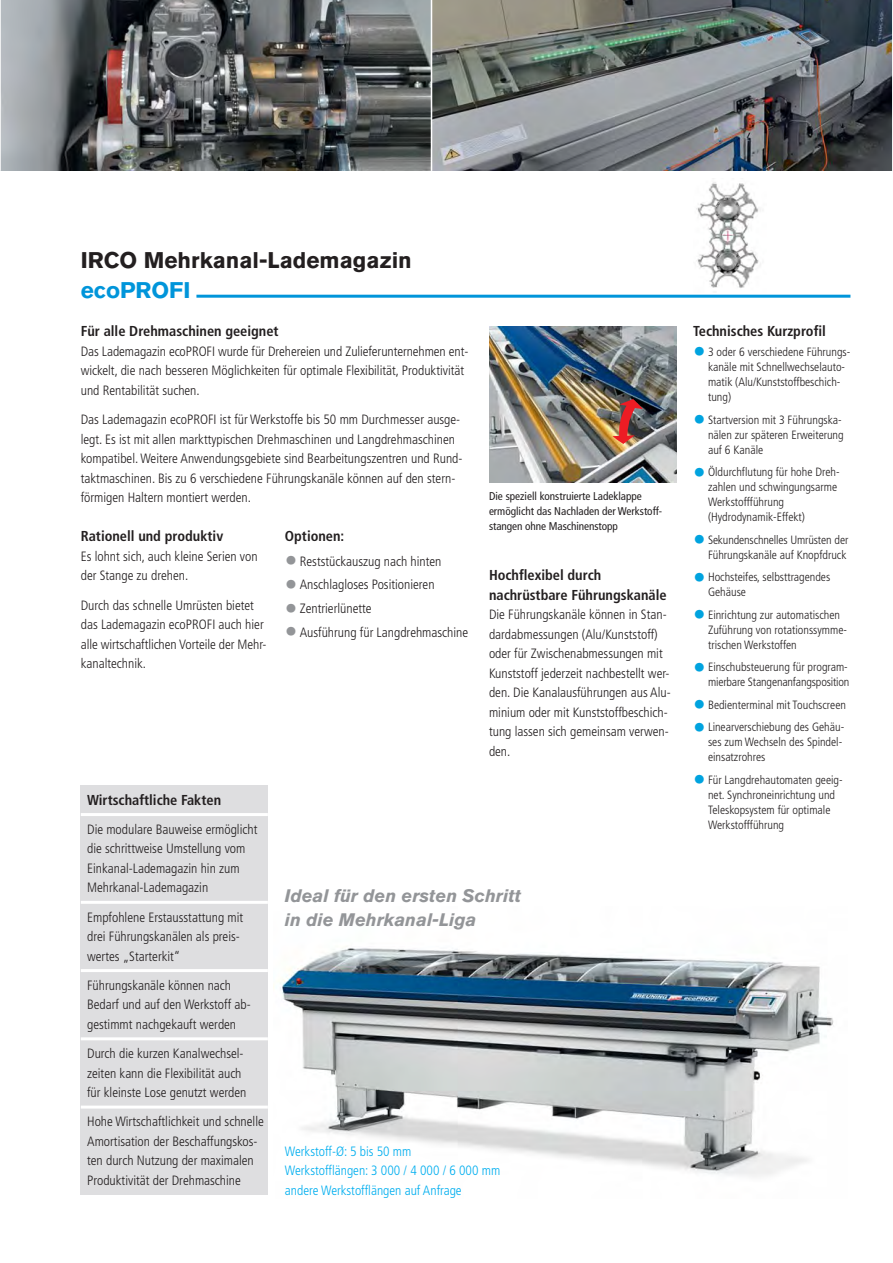
<style>
.page{position:relative;width:893px;height:1263px;background:#fff}
.page>*{position:absolute;margin:0;border:0;box-sizing:border-box;transform-origin:0 0}
.t1{font:700 22.5px "Akzidenz Grotesk BQ";color:#231f20}
.t2{font:700 22.5px "Akzidenz Grotesk BQ";color:#0095da}
.t3{font:italic 700 18px/24px "Akzidenz Grotesk BQ";color:#939598}
.t4{font:700 condensed 14.4px/19.5px "Frutiger";color:#231f20}
.t5{font:300 condensed 13.5px/19.5px "Frutiger";color:#231f20}
.t6{font:300 condensed 13.5px/19.5px "Frutiger";color:#00aeef}
.t7{font:300 condensed 12px/15px "Frutiger";color:#231f20}
.t8{font:condensed 11.25px/15px "Frutiger";color:#231f20}
.s1{font-weight:400;font-size:25.2px;color:#939598}
.s2{font-weight:400;font-size:25.2px;color:#00a3df}
</style>
<div class="page">
<img style="left:696px;top:182px;width:65px;height:106px">
<img style="left:280px;top:948px;width:554px;height:229px">
<img style="left:489px;top:326px;width:187px;height:156px">
<hr style="left:196px;top:295px;width:654px;height:3px;background:#0095da">
<img style="left:1px;top:0;width:430px;height:171px">
<img style="left:432px;top:0;width:460px;height:171px">
<div style="left:81px;top:785px;width:187px;height:410px;background:#dedee0"></div>
<hr style="left:81px;top:813px;width:187px;height:3px;background:#fff">
<hr style="left:81px;top:901px;width:187px;height:3px;background:#fff">
<hr style="left:81px;top:969px;width:187px;height:3px;background:#fff">
<hr style="left:81px;top:1037px;width:187px;height:3px;background:#fff">
<hr style="left:81px;top:1105px;width:187px;height:3px;background:#fff">
<svg style="left:612px;top:399px;width:31px;height:45px"></svg>
<h1 class="t1" style="left:81px;top:252px;width:333px">IRCO Mehrkanal-Lademagazin</h1>
<h1 class="t2" style="left:81px;top:282px;width:111px">ecoPROFI</h1>
<p class="t4" style="left:81px;top:323px;width:199px">Für alle Drehmaschinen geeignet</p>
<p class="t5" style="left:81px;top:343px;width:389px">Das Lademagazin ecoPROFI wurde für Drehereien und Zuliefer unter nehmen ent&shy;wickelt, die nach besseren Möglichkeiten für optimale Flexi bi li tät, Pro duktivität und Ren ta bilität suchen.</p>
<p class="t5" style="left:81px;top:411px;width:383px">Das Lademagazin ecoPROFI ist für Werkstoffe bis 50 mm Durchmesser ausge&shy;legt. Es ist mit allen markttypischen Drehmaschinen und Lang drehma schi nen kompatibel. Weitere Anwendungsgebiete sind Bearbeitungs zentren und Rund&shy;taktmaschinen. Bis zu 6 verschiedene Füh rungskanäle können auf den stern&shy;förmigen Haltern montiert werden.</p>
<p class="t4" style="left:81px;top:528px;width:144px">Rationell und produktiv</p>
<p class="t5" style="left:81px;top:547px;width:178px">Es lohnt sich, auch kleine Serien von der Stange zu drehen.</p>
<p class="t5" style="left:81px;top:596px;width:187px">Durch das schnelle Umrüsten bietet das Lade magazin ecoPROFI auch hier alle wirtschaftlichen Vorteile der Mehr&shy;kanaltechnik.</p>
<p class="t4" style="left:285px;top:528px;width:61px">Optionen:</p>
<p class="t5" style="left:285px;top:552px;width:158px"><span class="s1">•</span> Reststückauszug nach hinten</p>
<p class="t5" style="left:285px;top:576px;width:151px"><span class="s1">•</span> Anschlagloses Positionieren</p>
<p class="t5" style="left:285px;top:599px;width:88px"><span class="s1">•</span> Zentrierlünette</p>
<p class="t5" style="left:285px;top:623px;width:185px"><span class="s1">•</span> Ausführung für Langdreh maschine</p>
<p class="t8" style="left:489px;top:490px;width:175px">Die speziell konstruierte Ladeklappe ermöglicht das Nachladen der Werkstoff&shy;stangen ohne Maschinenstopp</p>
<p class="t4" style="left:489px;top:567px;width:179px">Hochflexibel durch nachrüstbare Führungskanäle</p>
<p class="t5" style="left:489px;top:606px;width:183px">Die Führungskanäle können in Stan&shy;dardabmessungen (Alu/Kunststoff) oder für Zwischenabmessungen mit<br>Kunststoff jederzeit nachbestellt wer&shy;den. Die Kanalausführungen aus Alu&shy;minium oder mit Kunst stoff beschich - tung lassen sich gemeinsam verwen&shy;den.</p>
<p class="t4" style="left:87px;top:791px;width:136px">Wirtschaftliche Fakten</p>
<p class="t5" style="left:87px;top:820px;width:172px">Die modulare Bauweise ermöglicht die schrittweise Umstellung vom<br>Einkanal-Lademagazin hin zum<br>Mehrkanal-Lademagazin</p>
<p class="t5" style="left:87px;top:908px;width:158px">Empfohlene Erstausstattung mit drei Führungskanälen als preis&shy;wertes „Starterkit“</p>
<p class="t5" style="left:87px;top:976px;width:165px">Führungskanäle können nach<br>Bedarf und auf den Werkstoff ab&shy;gestimmt nachgekauft werden</p>
<p class="t5" style="left:87px;top:1045px;width:161px">Durch die kurzen Kanalwechsel&shy;zeiten kann die Flexibilität auch für kleinste Lose genutzt werden</p>
<p class="t5" style="left:87px;top:1113px;width:178px">Hohe Wirtschaftlichkeit und schnelle Amortisation der Beschaffungskos&shy;ten durch Nutzung der maximalen Produktivität der Drehmaschine</p>
<h2 class="t3" style="left:285px;top:885px;width:238px">Ideal für den ersten Schritt in die Mehrkanal-Liga</h2>
<p class="t6" style="left:285px;top:1142px;width:217px">Werkstoff-Ø: 5 bis 50 mm<br>Werkstofflängen: 3 000 / 4 000 / 6 000 mm andere Werkstofflängen auf Anfrage</p>
<p class="t4" style="left:693px;top:323px;width:134px">Technisches Kurzprofil</p>
<p class="t7" style="left:708px;top:345px;width:144px;text-indent:-15px"><span class="s2">•</span> 3 oder 6 verschiedene Führungs&shy;kanäle mit Schnellwechselauto&shy;matik (Alu/Kunststoffbeschich&shy;tung)</p>
<p class="t7" style="left:708px;top:413px;width:137px;text-indent:-15px"><span class="s2">•</span> Startversion mit 3 Führungska&shy;nälen zur späteren Erweiterung auf 6 Kanäle</p>
<p class="t7" style="left:708px;top:465px;width:133px;text-indent:-15px"><span class="s2">•</span> Öldurchflutung für hohe Dreh&shy;zahlen und schwingungsarme<br>Werkstoffführung (Hydrodynamik-Effekt)</p>
<p class="t7" style="left:693px;top:533px;width:157px;text-align:right"><span class="s2">•</span> Sekundenschnelles Umrüsten der<br>Führungskanäle auf Knopfdruck</p>
<p class="t7" style="left:708px;top:570px;width:124px;text-indent:-15px"><span class="s2">•</span> Hochsteifes, selbsttragendes<br>Gehäuse</p>
<p class="t7" style="left:708px;top:608px;width:141px;text-indent:-15px"><span class="s2">•</span> Einrichtung zur automatischen<br>Zuführung von rotationssymme&shy;trischen Werkstoffen</p>
<p class="t7" style="left:693px;top:660px;width:158px;text-align:right"><span class="s2">•</span> Einschubsteuerung für program&shy;mierbare Stangenanfangsposition</p>
<p class="t7" style="left:693px;top:698px;width:154px"><span class="s2">•</span> Bedienterminal mit Touchscreen</p>
<p class="t7" style="left:708px;top:720px;width:138px;text-indent:-15px"><span class="s2">•</span> Linearverschiebung des Gehäu&shy;ses zum Wechseln des Spindel&shy;einsatzrohres</p>
<p class="t7" style="left:708px;top:773px;width:136px;text-indent:-15px"><span class="s2">•</span> Für Langdrehautomaten geeig&shy;net. Synchroneinrichtung und<br>Teleskopsystem für optimale<br>Werkstoffführung</p>
</div>
